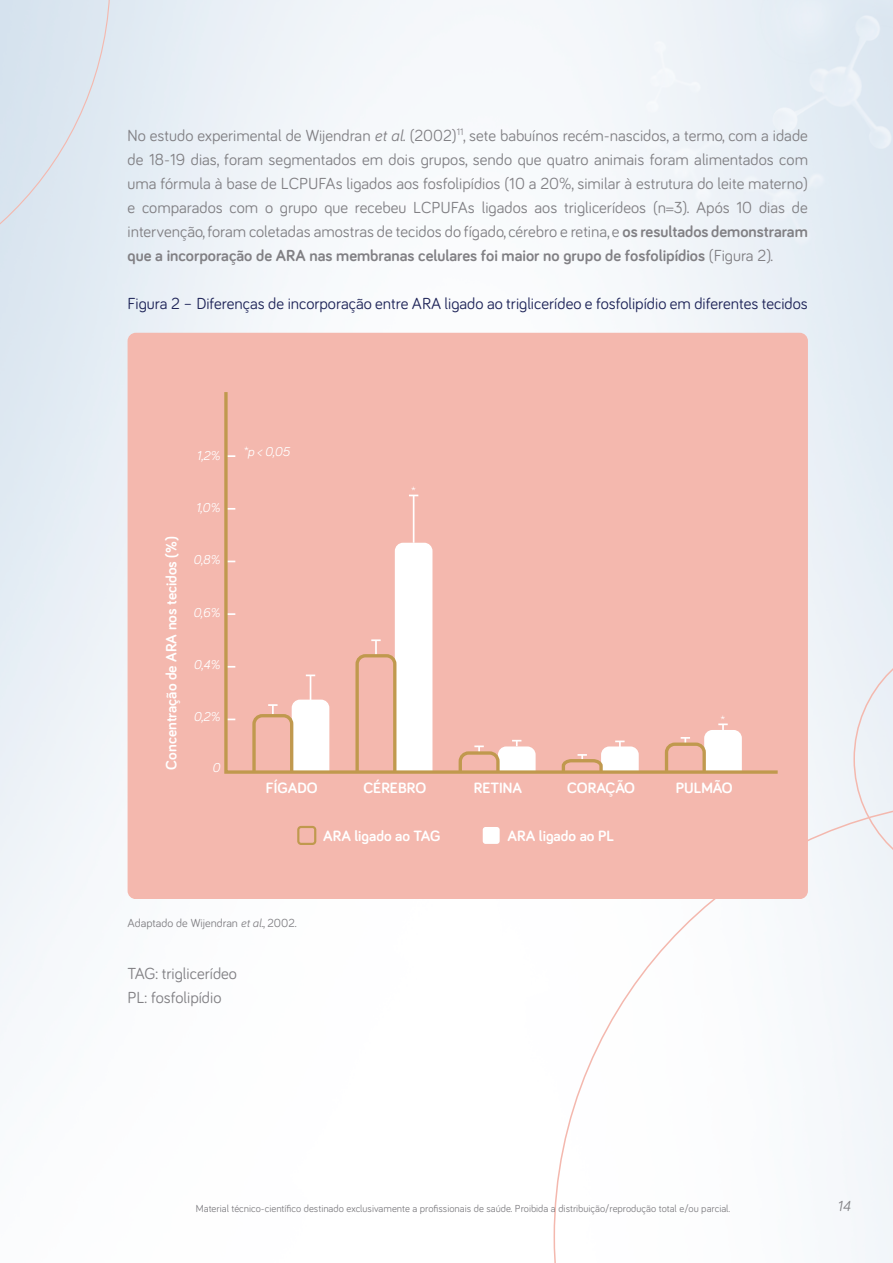
<style>
.page{position:relative;width:893px;height:1263px;background:#fff}
.page>*{position:absolute;margin:0;border:0;box-sizing:border-box;transform-origin:0 0}
.t1{font:16.5px/24px "Bariol";color:#818084;text-align:justify}
.t2{font:16.5px "Bariol";color:#1e2458}
.t3{font:700 15.45px "Bariol";color:#fff}
.t4{font:italic 15px "Bariol";color:#818084}
.t5{font:italic 13.2px "Bariol";color:#fff}
.t6{font:12px "Bariol";color:#818084}
.t7{font:10.5px "Bariol";color:#818084}
.s1{font-style:italic}
.s2{font-weight:700}
</style>
<div class="page">
<div style="left:0;top:0;width:111px;height:309px;background:#dce6f0"></div>
<svg style="left:554px;top:800px;width:339px;height:463px"></svg>
<div style="left:853px;top:634px;width:40px;height:250px;background:#edf1f7"></div>
<div style="left:128px;top:333px;width:680px;height:566px;background:#f4b8ae"></div>
<div style="left:297px;top:826px;width:19px;height:19px;border:2px solid #c0994e;border-radius:3px"></div>
<div style="left:483px;top:827px;width:17px;height:17px;background:#fff;border-radius:3px"></div>
<svg style="left:223px;top:389px;width:558px;height:386px;background:#f3bcb1"></svg>
<p class="t1" style="left:128px;top:122px;width:682px">No estudo experimental de Wijendran <span class="s1">et al.</span> (2002)<sup>11</sup>, sete babuínos recém-nascidos, a termo, com a idade de 18-19 dias, foram segmentados em dois grupos, sendo que quatro animais foram alimentados com uma fórmula à base de LCPUFAs ligados aos fosfolipídios (10 a 20%, similar à estrutura do leite materno) e comparados com o grupo que recebeu LCPUFAs ligados aos triglicerídeos (n=3). Após 10 dias de intervenção, foram coletadas amostras de tecidos do fígado, cérebro e retina, e <span class="s2">os resultados demonstraram que a incorporação de ARA nas membranas celulares foi maior no grupo de fosfolipídios</span> (Figura 2).</p>
<p class="t2" style="left:128px;top:292px;width:682px">Figura 2 – Diferenças de incorporação entre ARA ligado ao triglicerídeo e fosfolipídio em diferentes tecidos</p>
<p class="t3" style="left:161px;top:769px;width:235px;rotate:-90deg">Concentração de ARA nos tecidos (%)</p>
<p class="t5" style="left:197px;top:446px;width:25px">1,2%</p>
<p class="t5" style="left:243px;top:443px;width:49px">*p &lt; 0,05</p>
<p class="t5" style="left:196px;top:499px;width:26px">1,0%</p>
<p class="t5" style="left:193px;top:551px;width:28px">0,8%</p>
<p class="t5" style="left:193px;top:603px;width:29px">0,6%</p>
<p class="t5" style="left:193px;top:655px;width:28px">0,4%</p>
<p class="t5" style="left:194px;top:708px;width:28px">0,2%</p>
<p class="t5" style="left:212px;top:759px;width:9px">0</p>
<p class="t5" style="left:410px;top:483px;width:6px">*</p>
<p class="t5" style="left:719px;top:712px;width:6px">*</p>
<p class="t3" style="left:266px;top:777px;width:53px">FÍGADO</p>
<p class="t3" style="left:363px;top:777px;width:64px">CÉREBRO</p>
<p class="t3" style="left:474px;top:777px;width:50px">RETINA</p>
<p class="t3" style="left:567px;top:777px;width:69px">CORAÇÃO</p>
<p class="t3" style="left:676px;top:777px;width:58px">PULMÃO</p>
<p class="t3" style="left:323px;top:825px;width:119px">ARA ligado ao TAG</p>
<p class="t3" style="left:508px;top:825px;width:108px">ARA ligado ao PL</p>
<p class="t6" style="left:128px;top:915px;width:171px">Adaptado de Wijendran <span class="s1">et al.</span>, 2002.</p>
<p class="t1" style="left:128px;top:961px;width:111px">TAG: triglicerídeo<br>PL: fosfolipídio</p>
<p class="t7" style="left:196px;top:1201px;width:536px">Material técnico-científico destinado exclusivamente a profissionais de saúde. Proibida a distribuição/reprodução total e/ou parcial.</p>
<p class="t4" style="left:837px;top:1196px;width:15px">14</p>
</div>
